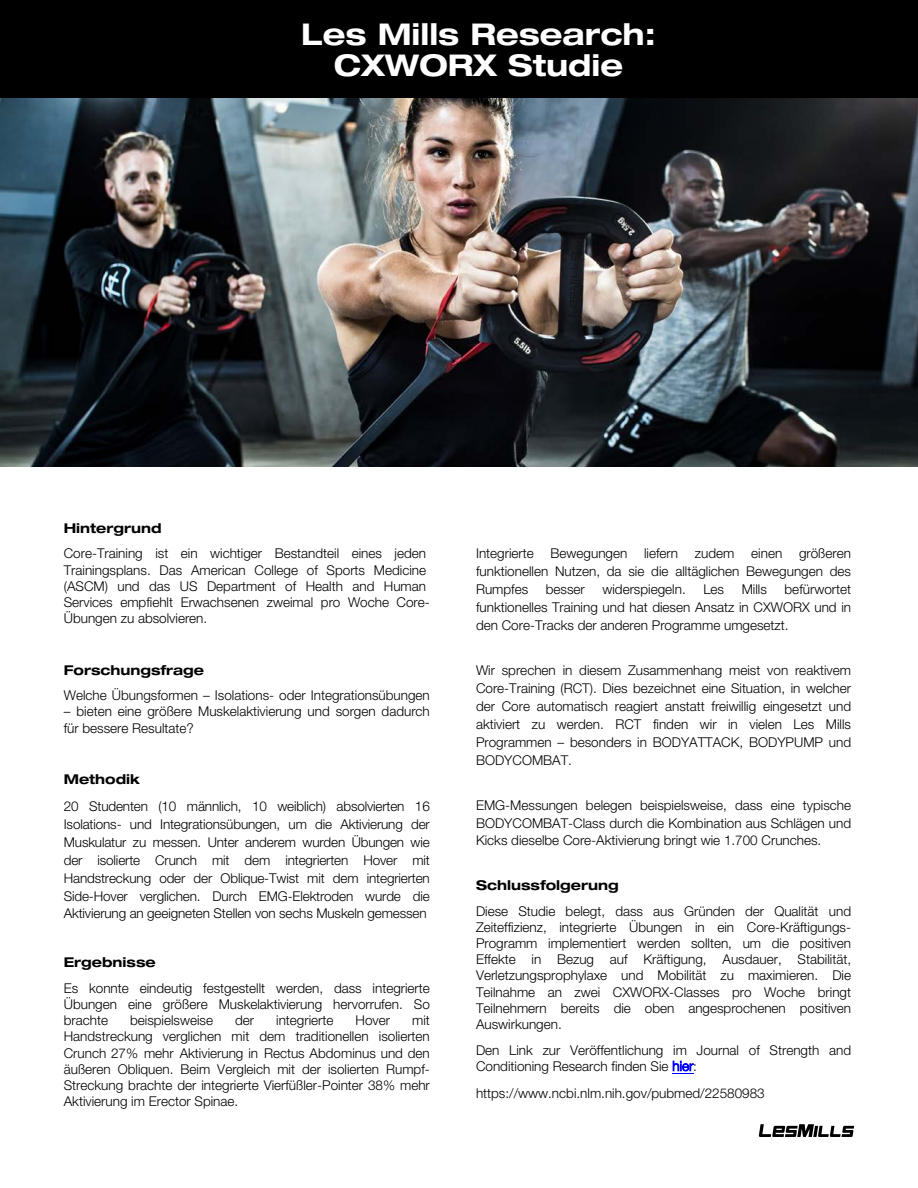
<style>
.page{position:relative;width:918px;height:1188px;background:#fff}
.page>*{position:absolute;margin:0;border:0;box-sizing:border-box;transform-origin:0 0}
.t1{font:700 expanded 30px/31px "Helvetica Neue";color:#fff;text-align:center}
.t2{font:300 13.5px/16.2px "Helvetica Neue";color:#000;text-align:justify}
.t3{font:700 expanded 13.5px "Helvetica Neue";color:#000}
.s1{color:#00f}
</style>
<div class="page">
<img style="left:0;top:98px;width:918px;height:368px">
<div style="left:0;top:0;width:918px;height:98px;background:#000"></div>
<svg style="left:759px;top:1124px;width:95px;height:13px"></svg>
<svg style="left:672px;top:1073px;width:21px;height:1px"></svg>
<h1 class="t1" style="left:301px;top:18px;width:356px">Les Mills Research:<br>CXWORX Studie</h1>
<p class="t3" style="left:64px;top:520px;width:99px">Hintergrund</p>
<p class="t2" style="left:64px;top:545px;width:368px;text-align:left">Core-Training ist ein wichtiger Bestandteil eines jeden Trainingsplans. Das American College of Sports Medicine (ASCM) und das US Department of Health and Human Services empfiehlt Erwachsenen zweimal pro Woche Core-Übungen zu absolvieren.</p>
<p class="t3" style="left:64px;top:661px;width:142px">Forschungsfrage</p>
<p class="t2" style="left:64px;top:687px;width:368px">Welche Übungsformen – Isolations- oder Integrationsübungen</p>
<p class="t2" style="left:64px;top:703px;width:368px">– bieten eine größere Muskelaktivierung und sorgen dadurch für bessere Resultate?</p>
<p class="t3" style="left:64px;top:771px;width:78px">Methodik</p>
<p class="t2" style="left:64px;top:797px;width:368px;line-height:17.9px">20 Studenten (10 männlich, 10 weiblich) absolvierten 16<br>Isolations- und Integrationsübungen, um die Aktivierung der Muskulatur zu messen. Unter anderem wurden Übungen wie der isolierte Crunch mit dem integrierten Hover mit Handstreckung oder der Oblique-Twist mit dem integrierten Side-Hover verglichen. Durch EMG-Elektroden wurde die Aktivierung an geeigneten Stellen von sechs Muskeln gemessen</p>
<p class="t3" style="left:64px;top:954px;width:93px">Ergebnisse</p>
<p class="t2" style="left:64px;top:980px;width:368px">Es konnte eindeutig festgestellt werden, dass integrierte Übungen eine größere Muskelaktivierung hervorrufen. So brachte</p>
<p class="t2" style="left:64px;top:1012px;width:368px;text-indent:348px">mit Handstreckung verglichen mit dem traditionellen isolierten Crunch 27% mehr Aktivierung in Rectus Abdominus und den äußeren Obliquen. Beim Vergleich mit der isolierten Rumpf-Streckung brachte der integrierte Vierfüßler-Pointer 38% mehr Aktivierung im Erector Spinae.</p>
<p class="t2" style="left:130px;top:1012px;width:84px">beispielsweise</p>
<p class="t2" style="left:235px;top:1012px;width:21px">der</p>
<p class="t2" style="left:276px;top:1012px;width:59px">integrierte</p>
<p class="t2" style="left:356px;top:1012px;width:36px">Hover</p>
<p class="t2" style="left:476px;top:544px;width:377px;line-height:18px">Integrierte Bewegungen liefern zudem einen größeren funktionellen Nutzen, da sie die alltäglichen Bewegungen des Rumpfes</p>
<p class="t2" style="left:476px;top:580px;width:377px;line-height:18px;text-indent:309px">befürwortet funktionelles Training und hat diesen Ansatz in CXWORX und in den Core-Tracks der anderen Programme umgesetzt.</p>
<p class="t2" style="left:476px;top:661px;width:377px;line-height:18px">Wir sprechen in diesem Zusammenhang meist von reaktivem Core-Training (RCT). Dies bezeichnet eine Situation, in welcher der Core automatisch reagiert anstatt freiwillig eingesetzt und aktiviert zu werden. RCT finden wir in vielen Les Mills Programmen – besonders in BODYATTACK, BODYPUMP und BODYCOMBAT.</p>
<p class="t2" style="left:476px;top:796px;width:377px;line-height:17.5px">EMG-Messungen belegen beispielsweise, dass eine typische BODYCOMBAT-Class durch die Kombination aus Schlägen und Kicks dieselbe Core-Aktivierung bringt wie 1.700 Crunches.</p>
<p class="t3" style="left:476px;top:877px;width:144px">Schlussfolgerung</p>
<p class="t2" style="left:476px;top:902px;width:377px">Diese Studie belegt, dass aus Gründen der Qualität und Zeiteffizienz, integrierte Übungen in ein Core-Kräftigungs-Programm implementiert werden sollten, um die positiven Effekte in Bezug auf Kräftigung, Ausdauer, Stabilität, Verletzungsprophylaxe und Mobilität zu maximieren. Die Teilnahme an zwei CXWORX-Classes pro Woche bringt Teilnehmern bereits die oben angesprochenen positiven Auswirkungen.</p>
<p class="t2" style="left:476px;top:1041px;width:377px">Den Link zur Veröffentlichung im Journal of Strength and<br>Conditioning Research finden Sie <span class="s1">hier</span>:</p>
<p class="t2" style="left:476px;top:1085px;width:290px">https://www.ncbi.nlm.nih.gov/pubmed/22580983</p>
<p class="t2" style="left:546px;top:580px;width:41px">besser</p>
<p class="t2" style="left:602px;top:580px;width:85px">widerspiegeln.</p>
<p class="t2" style="left:703px;top:580px;width:22px">Les</p>
<p class="t2" style="left:742px;top:580px;width:27px">Mills</p>
</div>
